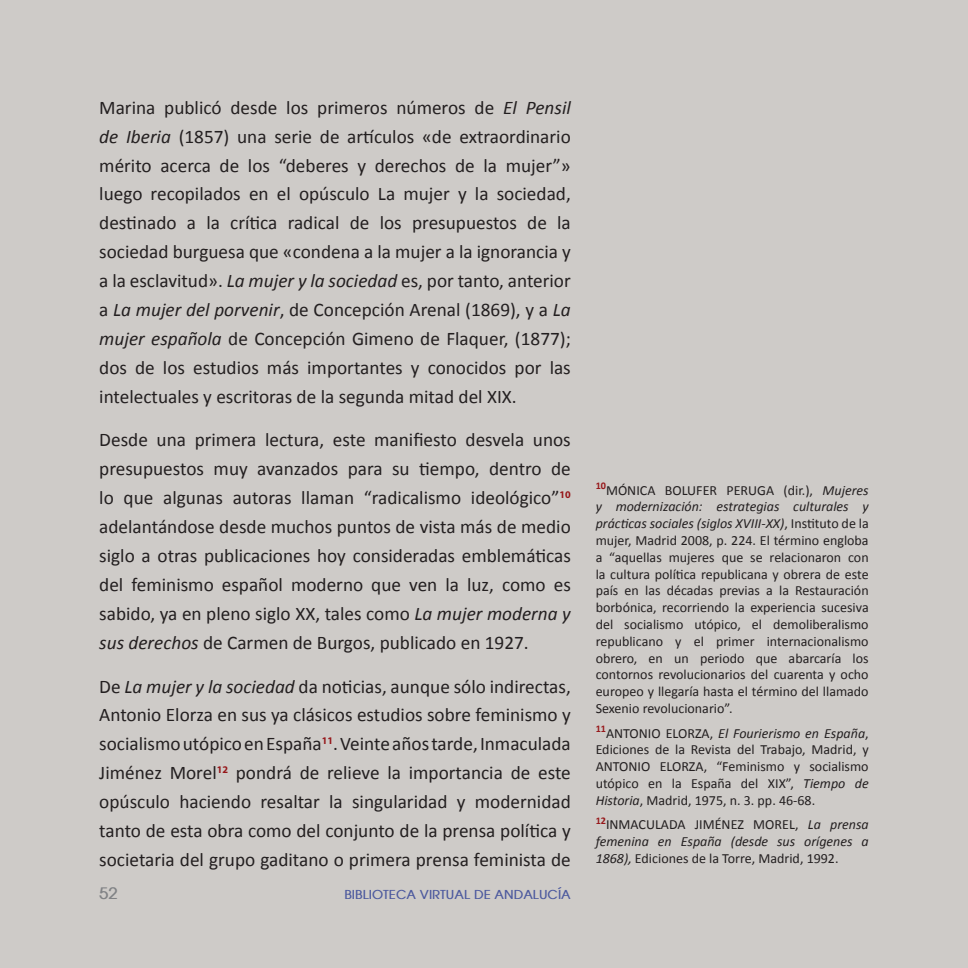
<style>
.page{position:relative;width:968px;height:968px;background:#fff}
.page>*{position:absolute;margin:0;border:0;box-sizing:border-box;transform-origin:0 0}
.t1{font:19.25px/28.9px "Calibri";color:#231f20;text-align:justify}
.t2{font:700 15.75px "Avant Garde";color:#808285}
.t3{font:14px/16.8px "Calibri";color:#231f20;text-align:justify}
.t4{font:700 12.25px "Avant Garde";color:#4d5a9e}
.s1{font-style:italic}
</style>
<div class="page">
<div style="left:0;top:0;width:967px;height:967px;background:#cecbc8"></div>
<p class="t1" style="left:99px;top:93px;width:473px">Marina publicó desde los primeros números de <span class="s1">El Pensil de Iberia</span> (1857) una serie de artículos «de extraordinario mérito acerca de los “deberes y derechos de la mujer”» luego recopilados en el opúsculo La mujer y la sociedad, destinado a la crítica radical de los presupuestos de la sociedad burguesa que «condena a la mujer a la ignorancia y a la esclavitud». <span class="s1">La mujer y la sociedad</span> es, por tanto, anterior a <span class="s1">La mujer del porvenir</span>, de Concepción Arenal (1869), y a <span class="s1">La mujer española</span> de Concepción Gimeno de Flaquer, (1877); dos de los estudios más importantes y conocidos por las intelectuales y escritoras de la segunda mitad del XIX.</p>
<p class="t1" style="left:99px;top:425px;width:473px">Desde una primera lectura, este manifiesto desvela unos presupuestos muy avanzados para su tiempo, dentro de lo que algunas autoras llaman “radicalismo ideológico”<sup>10 </sup>adelantándose desde muchos puntos de vista más de medio siglo a otras publicaciones hoy consideradas emblemáticas del feminismo español moderno que ven la luz, como es sabido, ya en pleno siglo XX, tales como <span class="s1">La mujer moderna y sus derechos</span> de Carmen de Burgos, publicado en 1927.</p>
<p class="t1" style="left:99px;top:671px;width:473px">De <span class="s1">La mujer y la sociedad</span> da noticias, aunque sólo indirectas, Antonio Elorza en sus ya clásicos estudios sobre feminismo y socialismo utópico en España<sup>11</sup>. Veinte años tarde, Inmaculada Jiménez Morel<sup>12</sup> pondrá de relieve la importancia de este opúsculo haciendo resaltar la singularidad y modernidad tanto de esta obra como del conjunto de la prensa política y societaria del grupo gaditano o primera prensa feminista de</p>
<p class="t2" style="left:99px;top:882px;width:20px">52</p>
<p class="t4" style="left:344px;top:886px;width:228px">BIBLIOTECA VIRTUAL DE ANDALUCÍA</p>
<p class="t3" style="left:595px;top:481px;width:274px"><sup>10</sup>MÓNICA BOLUFER PERUGA (dir.), <span class="s1">Mujeres y modernización: estrategias culturales y prácticas sociales (siglos XVIII-XX)</span>, Instituto de la mujer, Madrid 2008, p. 224. El término engloba a “aquellas mujeres que se relacionaron con la cultura política republicana y obrera de este país en las décadas previas a la Restauración borbónica, recorriendo la experiencia sucesiva del socialismo utópico, el demoliberalismo republicano y el primer internacionalismo obrero, en un periodo que abarcaría los contornos revolucionarios del cuarenta y ocho europeo y llegaría hasta el término del llamado Sexenio revolucionario”.</p>
<p class="t3" style="left:595px;top:724px;width:274px"><sup>11</sup>ANTONIO ELORZA, <span class="s1">El Fourierismo en España</span>, Ediciones de la Revista del Trabajo, Madrid, y ANTONIO ELORZA, “Feminismo y socialismo utópico en la España del XIX”, <span class="s1">Tiempo de Historia</span>, Madrid, 1975, n. 3. pp. 46-68.</p>
<p class="t3" style="left:595px;top:816px;width:274px"><sup>12</sup>INMACULADA JIMÉNEZ MOREL, <span class="s1">La prensa femenina en España (desde sus orígenes a 1868),</span> Ediciones de la Torre, Madrid, 1992.</p>
</div>
